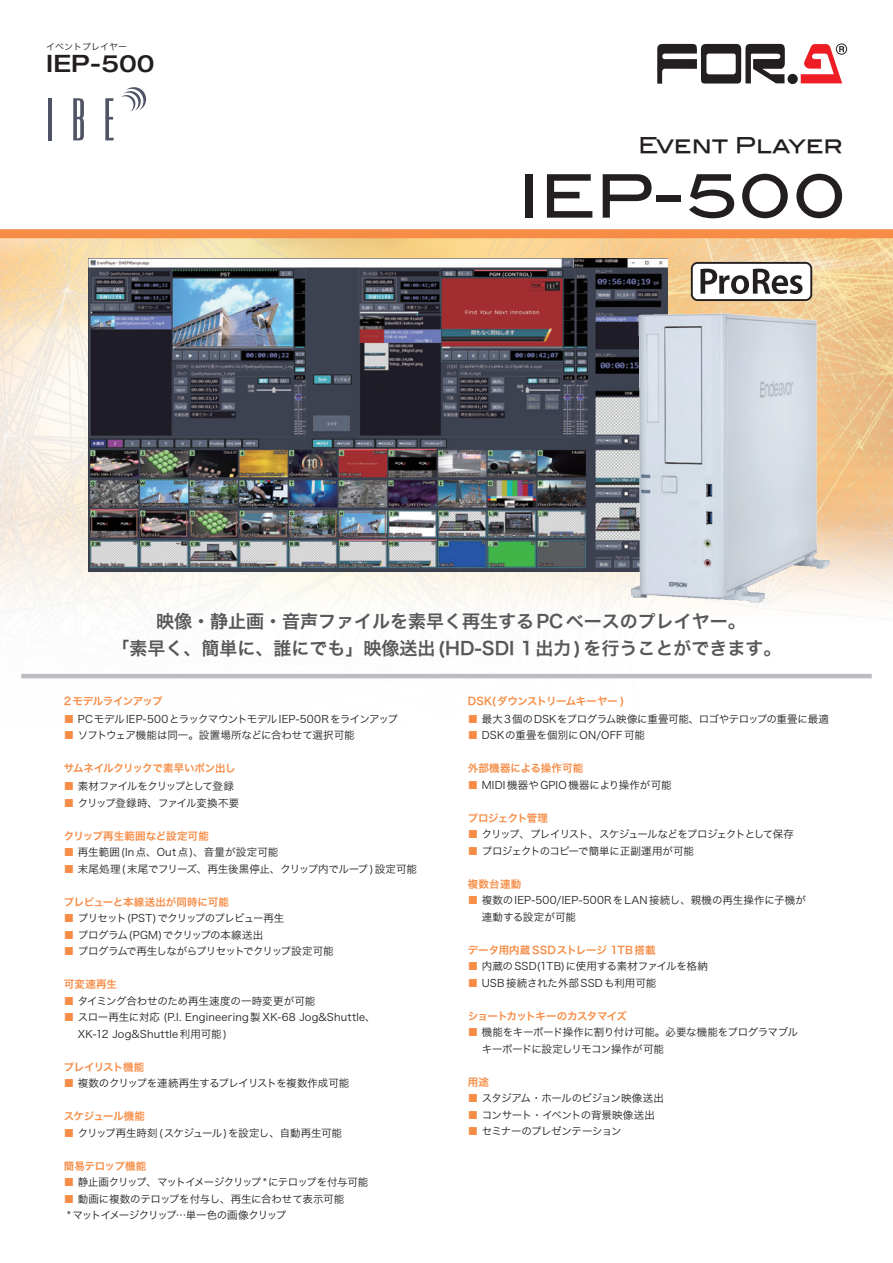
<style>
.page{position:relative;width:893px;height:1263px;background:#fff}
.page>*{position:absolute;margin:0;border:0;box-sizing:border-box;transform-origin:0 0}
.t1{font:60px "Blair Md ITCTT Medium";letter-spacing:-.02em;color:#231f20}
.t2{font:500 expanded 24px "Helvetica Neue LT Std";color:#231f20}
.t3{font:21.75px "Blair Md ITCTT Medium";letter-spacing:-.01em;color:#231f20}
.t4{font:18px/27px "Hira Kaku Std N W6";color:#57585a;text-align:center}
.t5{font:10.5px/16.5px "Hira Kaku Std N W3";letter-spacing:-.02em;color:#231f20}
.t6{font:10.5px/16.5px "Hira Kaku Std N W3";letter-spacing:.02em;color:#231f20}
.t7{font:10.5px "Hira Kaku Std N W6";letter-spacing:-.025em;color:#f68c45}
.t8{font:10.5px/16.5px "Hira Kaku Std N W3";letter-spacing:.015em;color:#231f20}
.t9{font:10.5px "Hira Kaku Std N W3";letter-spacing:-.055em;color:#231f20}
.t10{font:10.5px "Hira Kaku Std N W3";letter-spacing:-.09em;color:#231f20}
.t11{font:10.5px "Hira Kaku Std N W3";letter-spacing:-.075em;color:#231f20}
.t12{font:10.5px "Hira Kaku Std N W3";letter-spacing:-.04em;color:#231f20}
.t13{font:10.5px "Hira Kaku Std N W3";letter-spacing:-.07em;color:#231f20}
.t14{font:10.5px "Hira Kaku Std N W6";letter-spacing:-.06em;color:#f68c45}
.t15{font:10.5px "Hira Kaku Std N W6";letter-spacing:.01em;color:#f68c45}
.t16{font:10.5px "Hira Kaku Std N W3";letter-spacing:.005em;color:#231f20}
.t17{font:10.5px "Hira Kaku Std N W3";letter-spacing:-.095em;color:#231f20}
.t18{font:10.5px "Hira Kaku Std N W6";color:#f68c45}
.t19{font:10.5px "Hira Kaku Std N W6";letter-spacing:-.045em;color:#f68c45}
.t20{font:10.5px "Hira Kaku Std N W3";letter-spacing:-.05em;color:#231f20}
.t21{font:10.5px "Hira Kaku Std N W6";letter-spacing:.005em;color:#f68c45}
.t22{font:10.5px "Hira Kaku Std N W6";letter-spacing:.015em;color:#f68c45}
.t23{font:10.5px "Hira Kaku Std N W6";letter-spacing:-.055em;color:#f68c45}
.t24{font:9px "Hira Kaku Std N W3";color:#231f20}
.s1{color:#f68c45}
</style>
<div class="page">
<img style="left:0;top:238px;width:893px;height:275px">
<svg style="left:0;top:513px;width:893px;height:166px"></svg>
<svg style="left:691px;top:262px;width:121px;height:39px"></svg>
<div style="left:693px;top:264px;width:117px;height:35px;background:#fff;border-radius:5px"></div>
<svg style="left:700px;top:269px;width:102px;height:25px"></svg>
<img style="left:88px;top:258px;width:579px;height:314px">
<img style="left:631px;top:313px;width:198px;height:290px">
<hr style="left:21px;top:674px;width:851px;height:4px;background:#bcbdc0">
<div style="left:0;top:229px;width:893px;height:9px;background:#f68c45"></div>
<svg style="left:657px;top:44px;width:128px;height:40px"></svg>
<div style="left:787px;top:74px;width:11px;height:10px;background:#231f20;border-radius:50%"></div>
<svg style="left:801px;top:43px;width:46px;height:40px"></svg>
<hr style="left:48px;top:98px;width:4px;height:42px;background:#4f5365">
<svg style="left:73px;top:98px;width:11px;height:42px"></svg>
<svg style="left:105px;top:98px;width:9px;height:42px"></svg>
<svg style="left:121px;top:87px;width:26px;height:25px"></svg>
<p class="t24" style="left:46px;top:40px;width:82px">イベントプレイヤー</p>
<h2 class="t2" style="left:46px;top:49px;width:110px">IEP-500</h2>
<h3 class="t3" style="left:638px;top:132px;width:206px">Event Player</h3>
<h1 class="t1" style="left:518px;top:160px;width:330px">IEP-500</h1>
<h3 class="t4" style="left:112px;top:608px;width:671px">映像・静止画・音声ファイルを素早く再生するPCベースのプレイヤー。<br>「素早く、簡単に、誰にでも」映像送出(HD-SDI 1出力)を行うことができます。</h3>
<p class="t23" style="left:64px;top:693px;width:100px">2 モデルラインアップ</p>
<p class="t5" style="left:64px;top:711px;width:336px"><span class="s1">■</span> PCモデルIEP-500とラックマウントモデルIEP-500Rをラインアップ</p>
<p class="t5" style="left:64px;top:727px;width:292px"><span class="s1">■</span> ソフトウェア機能は同一。設置場所などに合わせて選択可能</p>
<p class="t7" style="left:64px;top:760px;width:173px">サムネイルクリックで素早いポン出し</p>
<p class="t17" style="left:64px;top:778px;width:172px"><span class="s1">■</span> 素材ファイルをクリップとして登録</p>
<p class="t5" style="left:64px;top:795px;width:177px"><span class="s1">■</span> クリップ登録時、ファイル変換不要</p>
<p class="t21" style="left:64px;top:828px;width:147px">クリップ再生範囲など設定可能</p>
<p class="t6" style="left:64px;top:844px;width:216px"><span class="s1">■</span> 再生範囲(In点、Out点)、音量が設定可能</p>
<p class="t5" style="left:64px;top:860px;width:355px"><span class="s1">■</span> 末尾処理(末尾でフリーズ、再生後黒停止、クリップ内でループ )設定可能</p>
<p class="t18" style="left:64px;top:894px;width:167px">プレビューと本線送出が同時に可能</p>
<p class="t13" style="left:64px;top:910px;width:222px"><span class="s1">■</span> プリセット(PST)でクリップのプレビュー再生</p>
<p class="t5" style="left:64px;top:926px;width:201px"><span class="s1">■</span> プログラム(PGM)でクリップの本線送出</p>
<p class="t9" style="left:64px;top:943px;width:271px"><span class="s1">■</span> プログラムで再生しながらプリセットでクリップ設定可能</p>
<p class="t7" style="left:64px;top:976px;width:55px">可変速再生</p>
<p class="t5" style="left:64px;top:992px;width:253px"><span class="s1">■</span> タイミング合わせのため再生速度の一時変更が可能</p>
<p class="t6" style="left:64px;top:1009px;width:313px"><span class="s1">■</span> スロー再生に対応 (P.I. Engineering製XK-68 Jog&amp;Shuttle、　 XK-12 Jog&amp;Shuttle利用可能)</p>
<p class="t19" style="left:64px;top:1059px;width:82px">プレイリスト機能</p>
<p class="t5" style="left:64px;top:1075px;width:287px"><span class="s1">■</span> 複数のクリップを連続再生するプレイリストを複数作成可能</p>
<p class="t19" style="left:64px;top:1108px;width:83px">スケジュール機能</p>
<p class="t12" style="left:64px;top:1125px;width:280px"><span class="s1">■</span> クリップ再生時刻(スケジュール)を設定し、自動再生可能</p>
<p class="t7" style="left:64px;top:1158px;width:84px">簡易テロップ機能</p>
<p class="t11" style="left:64px;top:1174px;width:306px"><span class="s1">■</span> 静止画クリップ、マットイメージクリップ * にテロップを付与可能</p>
<p class="t5" style="left:67px;top:1190px;width:278px;text-indent:-3px"><span class="s1">■</span> 動画に複数のテロップを付与し、再生に合わせて表示可能* マットイメージクリップ…単一色の画像クリップ</p>
<p class="t7" style="left:468px;top:693px;width:158px">DSK(ダウンストリームキーヤー )</p>
<p class="t5" style="left:468px;top:710px;width:363px"><span class="s1">■</span> 最大3個のDSKをプログラム映像に重畳可能、ロゴやテロップの重畳に最適</p>
<p class="t6" style="left:468px;top:727px;width:179px"><span class="s1">■</span> DSKの重畳を個別にON/OFF可能</p>
<p class="t22" style="left:468px;top:760px;width:117px">外部機器による操作可能</p>
<p class="t6" style="left:468px;top:776px;width:205px"><span class="s1">■</span> MIDI機器やGPIO機器により操作が可能</p>
<p class="t14" style="left:468px;top:810px;width:82px">プロジェクト管理</p>
<p class="t10" style="left:468px;top:826px;width:328px"><span class="s1">■</span> クリップ、プレイリスト、スケジュールなどをプロジェクトとして保存</p>
<p class="t5" style="left:468px;top:842px;width:228px"><span class="s1">■</span> プロジェクトのコピーで簡単に正副運用が可能</p>
<p class="t7" style="left:468px;top:876px;width:55px">複数台連動</p>
<p class="t8" style="left:468px;top:892px;width:340px"><span class="s1">■</span> 複数のIEP-500/IEP-500RをLAN接続し、親機の再生操作に子機が　 連動する設定が可能</p>
<p class="t15" style="left:468px;top:942px;width:190px">データ用内蔵SSDストレージ 1TB搭載</p>
<p class="t5" style="left:468px;top:958px;width:242px"><span class="s1">■</span> 内蔵のSSD(1TB)に使用する素材ファイルを格納</p>
<p class="t16" style="left:468px;top:975px;width:190px"><span class="s1">■</span> USB接続された外部SSDも利用可能</p>
<p class="t14" style="left:468px;top:1008px;width:161px">ショートカットキーのカスタマイズ</p>
<p class="t5" style="left:482px;top:1024px;width:318px;text-indent:-14px"><span class="s1">■</span> 機能をキーボード操作に割り付け可能。必要な機能をプログラマブルキーボードに設定しリモコン操作が可能</p>
<p class="t7" style="left:468px;top:1074px;width:23px">用途</p>
<p class="t9" style="left:468px;top:1090px;width:198px"><span class="s1">■</span> スタジアム・ホールのビジョン映像送出</p>
<p class="t5" style="left:468px;top:1106px;width:189px"><span class="s1">■</span> コンサート・イベントの背景映像送出</p>
<p class="t20" style="left:468px;top:1123px;width:155px"><span class="s1">■</span> セミナーのプレゼンテーション</p>
</div>
